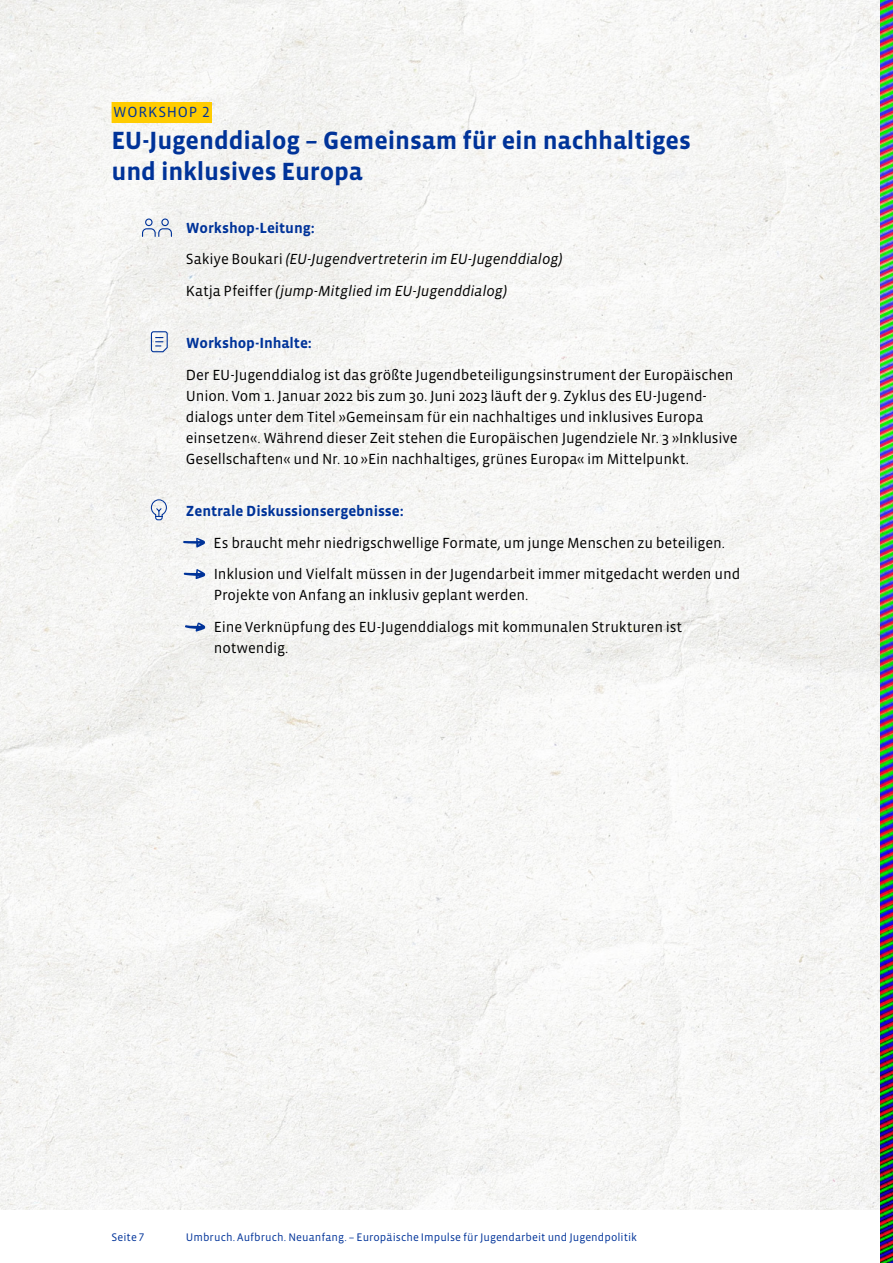
<style>
.page{position:relative;width:893px;height:1263px;background:#fff}
.page>*{position:absolute;margin:0;border:0;box-sizing:border-box;transform-origin:0 0}
.t1{font:700 25.5px/31.5px "Vista Sans OTCE";letter-spacing:-.005em;color:#039}
.t2{font:15px/21px "Vista Sans OTCE";letter-spacing:-.01em;color:#000}
.t3{font:italic 15px/31.5px "Vista Sans OTCE";letter-spacing:-.01em;color:#000}
.t4{font:700 15px "Vista Sans OTCE";letter-spacing:-.005em;color:#039}
.t5{font:15px "Vista Sans OTCE";letter-spacing:.055em;color:#039}
.t6{font:11.25px "Vista Sans OTCE";letter-spacing:.005em;color:#039}
.s1{font-weight:700;font-style:normal;color:#039}
.s2{font-style:normal}
</style>
<div class="page">
<img style="left:880px;top:1209px;width:13px;height:54px">
<img style="left:0;top:0;width:893px;height:1209px">
<div style="left:112px;top:102px;width:100px;height:21px;background:#fc0"></div>
<svg style="left:183px;top:538px;width:22px;height:10px"></svg>
<svg style="left:184px;top:569px;width:21px;height:10px"></svg>
<svg style="left:185px;top:622px;width:20px;height:10px"></svg>
<svg style="left:150px;top:331px;width:18px;height:22px"></svg>
<svg style="left:141px;top:218px;width:32px;height:20px"></svg>
<svg style="left:150px;top:499px;width:17px;height:22px"></svg>
<p class="t5" style="left:113px;top:103px;width:98px">WORKSHOP 2</p>
<h1 class="t1" style="left:112px;top:124px;width:581px">EU-Jugenddialog – Gemeinsam für ein nachhaltiges und inklusives Europa</h1>
<p class="t3" style="left:186px;top:212px;width:378px"><span class="s1">Workshop-Leitung:<br></span><span class="s2">Sakiye Boukari</span> (EU-Jugendvertreterin im EU-Jugenddialog)<br><span class="s2">Katja Pfeiffer</span> (jump-Mitglied im EU-Jugenddialog)</p>
<p class="t4" style="left:186px;top:334px;width:128px">Workshop-Inhalte:</p>
<p class="t2" style="left:186px;top:364px;width:553px">Der EU-Jugenddialog ist das größte Jugendbeteiligungsinstrument der Europäischen Union. Vom 1. Januar 2022 bis zum 30. Juni 2023 läuft der 9. Zyklus des EU-Jugend&shy;dialogs unter dem Titel »Gemeinsam für ein nachhaltiges und inklusives Europa einsetzen«. Während dieser Zeit stehen die Europäischen Jugendziele Nr. 3 »Inklusive Gesellschaften« und Nr. 10 »Ein nachhaltiges, grünes Europa« im Mittelpunkt.</p>
<p class="t4" style="left:186px;top:502px;width:219px">Zentrale Diskussionsergebnisse:</p>
<p class="t2" style="left:214px;top:527px;width:528px;line-height:31.5px">Es braucht mehr niedrigschwellige Formate, um junge Menschen zu beteiligen.<br>Inklusion und Vielfalt müssen in der Jugendarbeit immer mitgedacht werden und</p>
<p class="t2" style="left:214px;top:579px;width:470px;line-height:31.5px">Projekte von Anfang an inklusiv geplant werden.<br>Eine Verknüpfung des EU-Jugenddialogs mit kommunalen Strukturen ist</p>
<p class="t2" style="left:214px;top:637px;width:76px">notwendig.</p>
<p class="t6" style="left:112px;top:1230px;width:35px">Seite 7</p>
<p class="t6" style="left:186px;top:1230px;width:453px">Umbruch. Aufbruch. Neuanfang. – Europäische Impulse für Jugendarbeit und Jugendpolitik</p>
</div>
